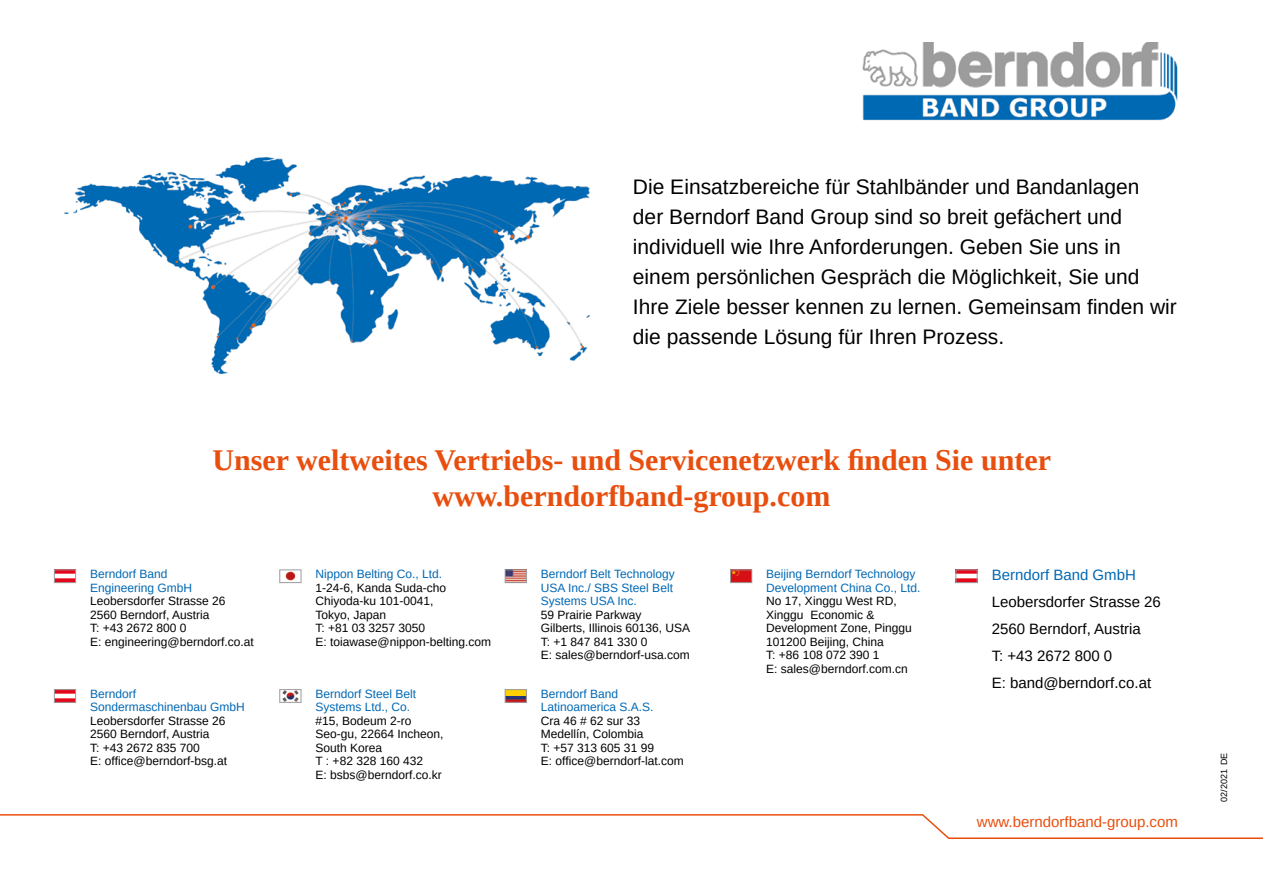
<style>
.page{position:relative;width:1263px;height:893px;background:#fff}
.page>*{position:absolute;margin:0;border:0;box-sizing:border-box;transform-origin:0 0}
.DE_Zwischenüberschri{font:700 30px/36px "Liberation Serif";color:#e84e0e;text-align:center}
.DE_Lauftext{font:21px/30px "Liberation Sans";color:#000}
.Tochter_Groß{font:15px "Liberation Sans";color:#000}
.Tochter_Groß-2{font:15px "Liberation Sans";color:#e84e0e}
.Tochter_Groß-3{font:15px "Liberation Sans";color:#0068b4}
.Töchter{font:12px/13.5px "Liberation Sans";color:#000}
.Töchter-2{font:12px/13.5px "Liberation Sans";color:#0068b4}
.t1{font:9px "Liberation Sans";color:#000}
</style>
<div class="page">
<img style="left:862px;top:43px;width:316px;height:78px">
<svg style="left:0;top:814px;width:1263px;height:25px"></svg>
<img style="left:64px;top:157px;width:527px;height:218px">
<img style="left:957px;top:571px;width:18px;height:10px">
<div style="left:955px;top:569px;width:22px;height:14px;border:1px solid #9c9c9c"></div>
<img style="left:285px;top:571px;width:11px;height:10px">
<div style="left:279px;top:569px;width:22px;height:14px;border:1px solid #9c9c9c"></div>
<img style="left:507px;top:691px;width:18px;height:10px">
<div style="left:505px;top:689px;width:22px;height:14px;border:1px solid #9c9c9c"></div>
<img style="left:56px;top:571px;width:18px;height:10px">
<div style="left:54px;top:569px;width:22px;height:14px;border:1px solid #9c9c9c"></div>
<img style="left:56px;top:691px;width:18px;height:10px">
<div style="left:54px;top:689px;width:22px;height:14px;border:1px solid #9c9c9c"></div>
<img style="left:732px;top:571px;width:18px;height:10px">
<div style="left:730px;top:569px;width:22px;height:14px;border:1px solid #9c9c9c"></div>
<img style="left:282px;top:691px;width:17px;height:10px">
<div style="left:279px;top:689px;width:22px;height:14px;border:1px solid #9c9c9c"></div>
<img style="left:507px;top:571px;width:18px;height:10px">
<div style="left:505px;top:569px;width:22px;height:14px;border:1px solid #9c9c9c"></div>
<p class="DE_Lauftext" style="left:633px;top:172px;width:545px">Die Einsatzbereiche für Stahlbänder und Bandanlagen<br>der Berndorf Band Group sind so breit gefächert und individuell wie Ihre Anforderungen. Geben Sie uns in einem persönlichen Gespräch die Möglichkeit, Sie und Ihre Ziele besser kennen zu lernen. Gemeinsam finden wir die passende Lösung für Ihren Prozess.</p>
<p class="DE_Zwischenüberschri" style="left:212px;top:442px;width:840px">Unser weltweites Vertriebs- und Servicenetzwerk finden Sie unter www.berndorfband-group.com</p>
<p class="Töchter-2" style="left:90px;top:567px;width:104px">Berndorf Band<br>Engineering GmbH</p>
<p class="Töchter" style="left:90px;top:594px;width:137px">Leobersdorfer Strasse 26</p>
<p class="Töchter" style="left:90px;top:608px;width:121px">2560 Berndorf, Austria</p>
<p class="Töchter" style="left:90px;top:621px;width:98px">T: +43 2672 800 0</p>
<p class="Töchter" style="left:90px;top:635px;width:165px">E: engineering@berndorf.co.at</p>
<p class="Töchter-2" style="left:90px;top:687px;width:156px">Berndorf<br>Sondermaschinenbau GmbH</p>
<p class="Töchter" style="left:90px;top:714px;width:137px">Leobersdorfer Strasse 26</p>
<p class="Töchter" style="left:90px;top:728px;width:121px">2560 Berndorf, Austria</p>
<p class="Töchter" style="left:90px;top:741px;width:111px">T: +43 2672 835 700</p>
<p class="Töchter" style="left:90px;top:755px;width:138px">E: office@berndorf-bsg.at</p>
<p class="Töchter-2" style="left:315px;top:567px;width:128px">Nippon Belting Co., Ltd.</p>
<p class="Töchter" style="left:315px;top:581px;width:132px">1-24-6, Kanda Suda-cho</p>
<p class="Töchter" style="left:315px;top:594px;width:120px">Chiyoda-ku 101-0041,<br>Tokyo, Japan</p>
<p class="Töchter" style="left:315px;top:621px;width:111px">T: +81 03 3257 3050</p>
<p class="Töchter" style="left:315px;top:635px;width:177px">E: toiawase@nippon-belting.com</p>
<p class="Töchter-2" style="left:315px;top:687px;width:102px">Berndorf Steel Belt<br>Systems Ltd., Co.</p>
<p class="Töchter" style="left:315px;top:714px;width:98px">#15, Bodeum 2-ro</p>
<p class="Töchter" style="left:315px;top:728px;width:130px">Seo-gu, 22664 Incheon,<br>South Korea</p>
<p class="Töchter" style="left:315px;top:755px;width:109px">T : +82 328 160 432</p>
<p class="Töchter" style="left:315px;top:768px;width:128px">E: bsbs@berndorf.co.kr</p>
<p class="Töchter-2" style="left:541px;top:567px;width:135px">Berndorf Belt Technology<br>USA Inc./ SBS Steel Belt<br>Systems USA Inc.</p>
<p class="Töchter" style="left:541px;top:608px;width:102px">59 Prairie Parkway</p>
<p class="Töchter" style="left:541px;top:621px;width:151px">Gilberts, Illinois 60136, USA<br>T: +1 847 841 330 0</p>
<p class="Töchter" style="left:541px;top:648px;width:150px">E: sales@berndorf-usa.com</p>
<p class="Töchter-2" style="left:541px;top:687px;width:114px">Berndorf Band<br>Latinoamerica S.A.S.</p>
<p class="Töchter" style="left:541px;top:714px;width:101px">Cra 46 # 62 sur 33</p>
<p class="Töchter" style="left:541px;top:728px;width:104px">Medellín, Colombia</p>
<p class="Töchter" style="left:541px;top:741px;width:115px">T: +57 313 605 31 99</p>
<p class="Töchter" style="left:541px;top:755px;width:144px">E: office@berndorf-lat.com</p>
<p class="Töchter-2" style="left:766px;top:567px;width:151px">Beijing Berndorf Technology</p>
<p class="Töchter-2" style="left:766px;top:581px;width:156px">Development China Co., Ltd.</p>
<p class="Töchter" style="left:766px;top:594px;width:132px">No 17, Xinggu West RD,</p>
<p class="Töchter" style="left:766px;top:608px;width:147px">Xinggu Economic &amp;<br>Development Zone, Pinggu<br>101200 Beijing, China</p>
<p class="Töchter" style="left:766px;top:648px;width:115px">T: +86 108 072 390 1</p>
<p class="Töchter" style="left:766px;top:662px;width:143px">E: sales@berndorf.com.cn</p>
<p class="Tochter_Groß-3" style="left:992px;top:566px;width:146px">Berndorf Band GmbH</p>
<p class="Tochter_Groß" style="left:992px;top:593px;width:171px">Leobersdorfer Strasse 26</p>
<p class="Tochter_Groß" style="left:992px;top:620px;width:151px">2560 Berndorf, Austria</p>
<p class="Tochter_Groß" style="left:992px;top:647px;width:122px">T: +43 2672 800 0</p>
<p class="Tochter_Groß" style="left:992px;top:674px;width:161px">E: band@berndorf.co.at</p>
<p class="Tochter_Groß-2" style="left:977px;top:812px;width:202px">www.berndorfband-group.com</p>
<p class="t1" style="left:1218px;top:801px;width:50px;rotate:-90deg">02/2021 DE</p>
</div>
